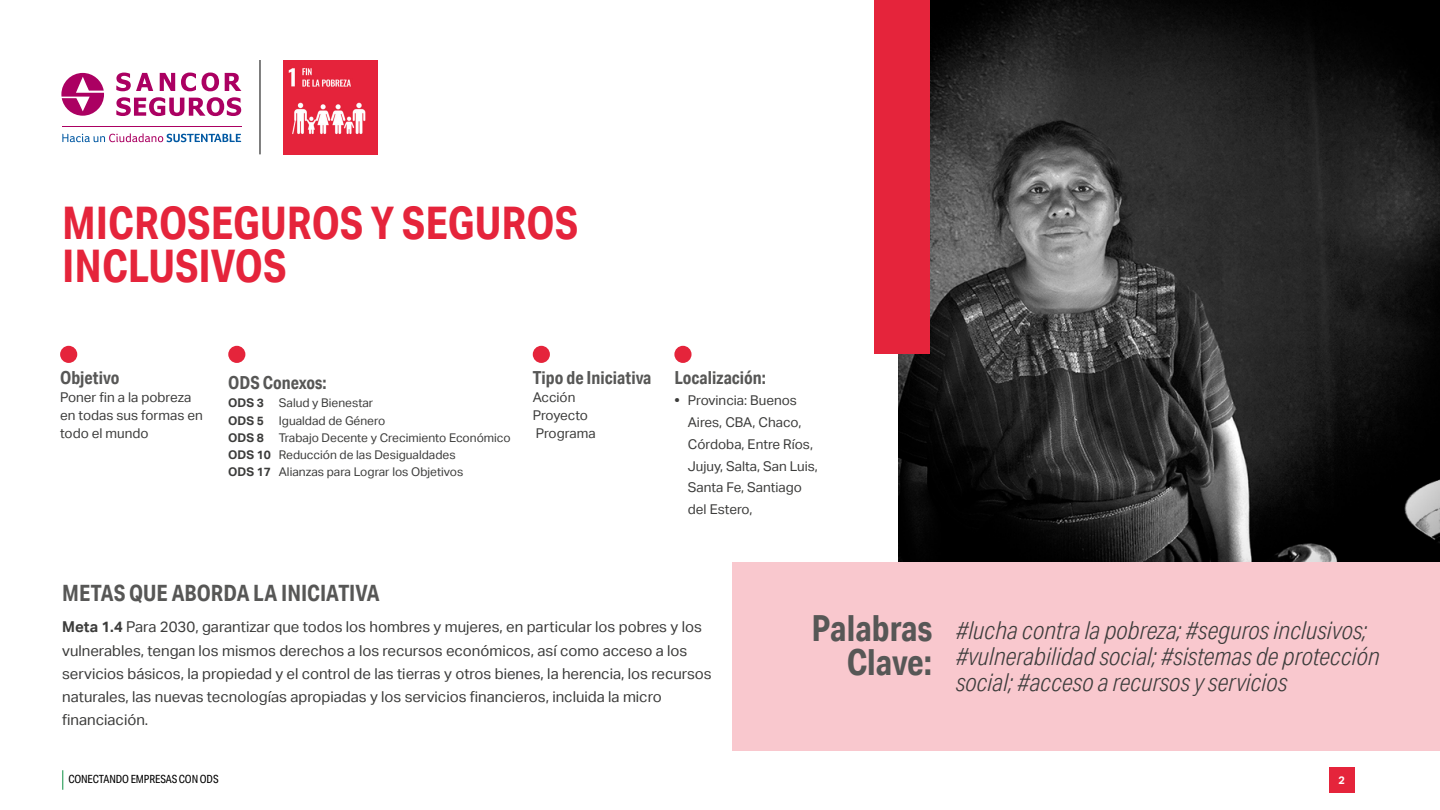
<style>
.page{position:relative;width:1440px;height:810px;background:#fff}
.page>*{position:absolute;margin:0;border:0;box-sizing:border-box;transform-origin:0 0}
.t1{font:700 45px/42.8px "Aktiv Grotesk Cd";color:#e5243b}
.t2{font:700 36px/33.8px "Aktiv Grotesk Cd";color:#575756;text-align:right}
.t3{font:italic 300 24.75px/26.2px "Aktiv Grotesk Cd";color:#3c3c3b}
.t4{font:700 22.5px "Aktiv Grotesk Cd";color:#575756}
.t5{font:700 18px "Aktiv Grotesk Cd";color:#575756}
.t6{font:15px/23.2px "Aktiv Grotesk";color:#3c3c3b}
.t7{font:13.5px/21.8px "Aktiv Grotesk";color:#3c3c3b}
.t8{font:12px/17.2px "Aktiv Grotesk";color:#3c3c3b}
.t9{font:11.25px "Aktiv Grotesk Cd";letter-spacing:-.01em;color:#000}
.t10{font:700 10.88px "Aktiv Grotesk";color:#fff}
.s1{font-weight:700}
</style>
<div class="page">
<svg style="left:62px;top:770px;width:1px;height:20px"></svg>
<div style="left:1329px;top:767px;width:25px;height:26px;background:#e5243b"></div>
<img style="left:898px;top:0;width:542px;height:562px">
<div style="left:874px;top:0;width:56px;height:354px;background:#e5243b"></div>
<div style="left:60px;top:346px;width:17px;height:17px;background:#e5243b;border-radius:50%"></div>
<img style="left:283px;top:60px;width:95px;height:95px">
<hr style="left:260px;top:60px;width:1px;height:94px;background:#000">
<div style="left:533px;top:346px;width:17px;height:17px;background:#e5243b;border-radius:50%"></div>
<svg style="left:61px;top:73px;width:43px;height:43px"></svg>
<svg style="left:116px;top:73px;width:125px;height:18px"></svg>
<svg style="left:116px;top:97px;width:125px;height:19px"></svg>
<hr style="left:62px;top:126px;width:179px;height:1px;background:#ab0062">
<svg style="left:62px;top:133px;width:179px;height:9px"></svg>
<div style="left:732px;top:562px;width:708px;height:189px;background:#f9c8ce"></div>
<div style="left:674px;top:346px;width:18px;height:17px;background:#e5243b;border-radius:50%"></div>
<div style="left:228px;top:346px;width:17px;height:17px;background:#e5243b;border-radius:50%"></div>
<h1 class="t1" style="left:62px;top:201px;width:517px">MICROSEGUROS Y SEGUROS<br>INCLUSIVOS</h1>
<p class="t5" style="left:60px;top:366px;width:61px">Objetivo</p>
<p class="t7" style="left:60px;top:388px;width:144px;line-height:18px">Poner fin a la pobreza en todas sus formas en todo el mundo</p>
<p class="t5" style="left:228px;top:372px;width:100px">ODS Conexos:</p>
<p class="t8" style="left:228px;top:395px;width:284px"><span class="s1">ODS 3</span> Salud y Bienestar<br><span class="s1">ODS 5</span> Igualdad de Género<br><span class="s1">ODS 8</span> Trabajo Decente y Crecimiento Económico <span class="s1">ODS 10</span> Reducción de las Desigualdades<br><span class="s1">ODS 17</span> Alianzas para Lograr los Objetivos</p>
<p class="t5" style="left:533px;top:366px;width:120px">Tipo de Iniciativa</p>
<p class="t7" style="left:533px;top:388px;width:64px;line-height:18px">Acción<br>Proyecto<br>Programa</p>
<p class="t5" style="left:674px;top:366px;width:93px">Localización:</p>
<p class="t7" style="left:688px;top:390px;width:132px;text-indent:-14px"><span class="s1">•</span> Provincia: Buenos<br>Aires, CBA, Chaco,<br>Córdoba, Entre Ríos,<br>Jujuy, Salta, San Luis,<br>Santa Fe, Santiago del Estero,</p>
<h3 class="t4" style="left:62px;top:579px;width:319px">METAS QUE ABORDA LA INICIATIVA</h3>
<p class="t6" style="left:62px;top:616px;width:651px"><span class="s1">Meta 1.4</span> Para 2030, garantizar que todos los hombres y mujeres, en particular los pobres y los vulnerables, tengan los mismos derechos a los recursos económicos, así como acceso a los servicios básicos, la propiedad y el control de las tierras y otros bienes, la herencia, los recursos naturales, las nuevas tecnologías apropiadas y los servicios financieros, incluida la micro financiación.</p>
<h2 class="t2" style="left:811px;top:611px;width:122px">Palabras<br>Clave:</h2>
<h3 class="t3" style="left:956px;top:617px;width:425px">#lucha contra la pobreza; #seguros inclusivos; #vulnerabilidad social; #sistemas de protección social; #acceso a recursos y servicios</h3>
<p class="t9" style="left:68px;top:773px;width:152px">CONECTANDO EMPRESAS CON ODS</p>
<p class="t10" style="left:1338px;top:774px;width:8px">2</p>
</div>
